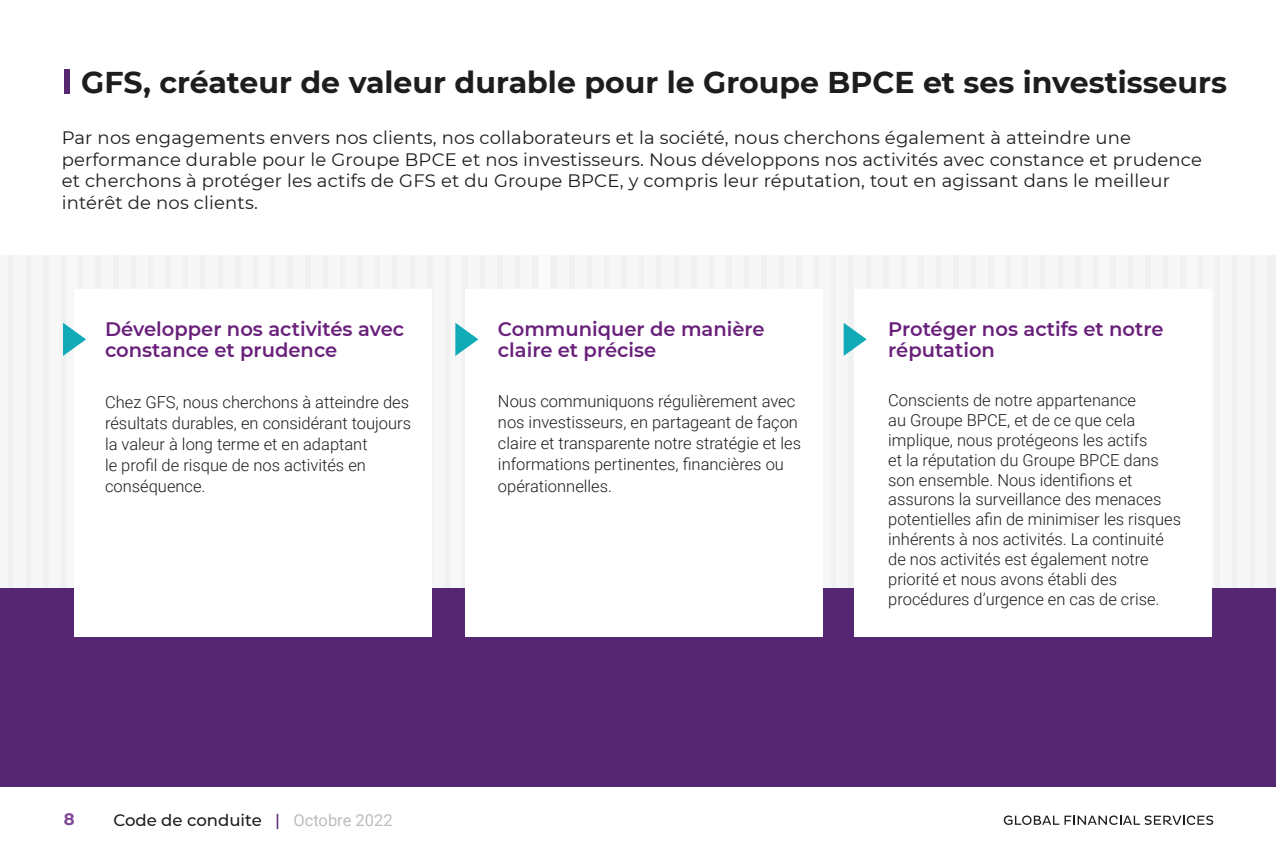
<style>
.page{position:relative;width:1276px;height:851px;background:#fff}
.page>*{position:absolute;margin:0;border:0;box-sizing:border-box;transform-origin:0 0}
.t1{font:700 30px "Montserrat";color:#1d1d1b}
.Titre_Col{font:600 19.5px/21px "Montserrat";color:#69207a}
.Intro_2{font:18px/21.6px "Montserrat";letter-spacing:.01em;color:#1d1d1b}
.Titre_Col-2{font:300 16.5px/19.8px "Roboto";color:#1d1d1b}
.Texte_courrant{font:300 16.5px/21px "Roboto";color:#1d1d1b}
.t2{font:500 16.5px "Montserrat";color:#1d1d1b}
.t3{font:700 16.5px "Montserrat";color:#814997}
.s1{color:#552772}
.s2{font-family:"Roboto";font-weight:400;color:#bdbdbc}
</style>
<div class="page">
<svg style="left:1003px;top:815px;width:210px;height:9px"></svg>
<div style="left:0;top:588px;width:1276px;height:199px;background:#552772"></div>
<div style="left:0;top:255px;width:1276px;height:333px;background:#f0f1f1"></div>
<div style="left:557px;top:255px;width:12px;height:333px;background:#f7f7f7"></div>
<div style="left:575px;top:255px;width:11px;height:333px;background:#f7f7f7"></div>
<div style="left:592px;top:255px;width:12px;height:333px;background:#f7f7f7"></div>
<div style="left:609px;top:255px;width:12px;height:333px;background:#f7f7f7"></div>
<div style="left:627px;top:255px;width:11px;height:333px;background:#f7f7f7"></div>
<div style="left:645px;top:255px;width:11px;height:333px;background:#f7f7f7"></div>
<div style="left:662px;top:255px;width:11px;height:333px;background:#f7f7f7"></div>
<div style="left:679px;top:255px;width:12px;height:333px;background:#f7f7f7"></div>
<div style="left:697px;top:255px;width:11px;height:333px;background:#f7f7f7"></div>
<div style="left:714px;top:255px;width:12px;height:333px;background:#f7f7f7"></div>
<div style="left:732px;top:255px;width:11px;height:333px;background:#f7f7f7"></div>
<div style="left:749px;top:255px;width:11px;height:333px;background:#f7f7f7"></div>
<div style="left:767px;top:255px;width:11px;height:333px;background:#f7f7f7"></div>
<div style="left:784px;top:255px;width:12px;height:333px;background:#f7f7f7"></div>
<div style="left:802px;top:255px;width:11px;height:333px;background:#f7f7f7"></div>
<div style="left:819px;top:255px;width:11px;height:333px;background:#f7f7f7"></div>
<div style="left:836px;top:255px;width:12px;height:333px;background:#f7f7f7"></div>
<div style="left:854px;top:255px;width:11px;height:333px;background:#f7f7f7"></div>
<div style="left:872px;top:255px;width:11px;height:333px;background:#f7f7f7"></div>
<div style="left:889px;top:255px;width:11px;height:333px;background:#f7f7f7"></div>
<div style="left:906px;top:255px;width:12px;height:333px;background:#f7f7f7"></div>
<div style="left:924px;top:255px;width:11px;height:333px;background:#f7f7f7"></div>
<div style="left:941px;top:255px;width:12px;height:333px;background:#f7f7f7"></div>
<div style="left:959px;top:255px;width:11px;height:333px;background:#f7f7f7"></div>
<div style="left:976px;top:255px;width:11px;height:333px;background:#f7f7f7"></div>
<div style="left:994px;top:255px;width:11px;height:333px;background:#f7f7f7"></div>
<div style="left:1011px;top:255px;width:12px;height:333px;background:#f7f7f7"></div>
<div style="left:1028px;top:255px;width:12px;height:333px;background:#f7f7f7"></div>
<div style="left:1046px;top:255px;width:11px;height:333px;background:#f7f7f7"></div>
<div style="left:1063px;top:255px;width:12px;height:333px;background:#f7f7f7"></div>
<div style="left:1081px;top:255px;width:11px;height:333px;background:#f7f7f7"></div>
<div style="left:1098px;top:255px;width:12px;height:333px;background:#f7f7f7"></div>
<div style="left:1116px;top:255px;width:11px;height:333px;background:#f7f7f7"></div>
<div style="left:1133px;top:255px;width:12px;height:333px;background:#f7f7f7"></div>
<div style="left:1150px;top:255px;width:12px;height:333px;background:#f7f7f7"></div>
<div style="left:1168px;top:255px;width:11px;height:333px;background:#f7f7f7"></div>
<div style="left:1186px;top:255px;width:11px;height:333px;background:#f7f7f7"></div>
<div style="left:1203px;top:255px;width:11px;height:333px;background:#f7f7f7"></div>
<div style="left:1220px;top:255px;width:12px;height:333px;background:#f7f7f7"></div>
<div style="left:1238px;top:255px;width:11px;height:333px;background:#f7f7f7"></div>
<div style="left:1255px;top:255px;width:12px;height:333px;background:#f7f7f7"></div>
<div style="left:0;top:255px;width:8px;height:333px;background:#f7f7f7"></div>
<div style="left:14px;top:255px;width:11px;height:333px;background:#f7f7f7"></div>
<div style="left:32px;top:255px;width:11px;height:333px;background:#f7f7f7"></div>
<div style="left:49px;top:255px;width:11px;height:333px;background:#f7f7f7"></div>
<div style="left:66px;top:255px;width:12px;height:333px;background:#f7f7f7"></div>
<div style="left:84px;top:255px;width:11px;height:333px;background:#f7f7f7"></div>
<div style="left:101px;top:255px;width:12px;height:333px;background:#f7f7f7"></div>
<div style="left:119px;top:255px;width:11px;height:333px;background:#f7f7f7"></div>
<div style="left:136px;top:255px;width:11px;height:333px;background:#f7f7f7"></div>
<div style="left:154px;top:255px;width:11px;height:333px;background:#f7f7f7"></div>
<div style="left:171px;top:255px;width:12px;height:333px;background:#f7f7f7"></div>
<div style="left:189px;top:255px;width:11px;height:333px;background:#f7f7f7"></div>
<div style="left:206px;top:255px;width:11px;height:333px;background:#f7f7f7"></div>
<div style="left:223px;top:255px;width:12px;height:333px;background:#f7f7f7"></div>
<div style="left:241px;top:255px;width:11px;height:333px;background:#f7f7f7"></div>
<div style="left:259px;top:255px;width:11px;height:333px;background:#f7f7f7"></div>
<div style="left:276px;top:255px;width:11px;height:333px;background:#f7f7f7"></div>
<div style="left:293px;top:255px;width:12px;height:333px;background:#f7f7f7"></div>
<div style="left:311px;top:255px;width:11px;height:333px;background:#f7f7f7"></div>
<div style="left:328px;top:255px;width:12px;height:333px;background:#f7f7f7"></div>
<div style="left:346px;top:255px;width:11px;height:333px;background:#f7f7f7"></div>
<div style="left:363px;top:255px;width:11px;height:333px;background:#f7f7f7"></div>
<div style="left:381px;top:255px;width:11px;height:333px;background:#f7f7f7"></div>
<div style="left:398px;top:255px;width:12px;height:333px;background:#f7f7f7"></div>
<div style="left:415px;top:255px;width:12px;height:333px;background:#f7f7f7"></div>
<div style="left:433px;top:255px;width:11px;height:333px;background:#f7f7f7"></div>
<div style="left:450px;top:255px;width:12px;height:333px;background:#f7f7f7"></div>
<div style="left:468px;top:255px;width:11px;height:333px;background:#f7f7f7"></div>
<div style="left:485px;top:255px;width:12px;height:333px;background:#f7f7f7"></div>
<div style="left:503px;top:255px;width:11px;height:333px;background:#f7f7f7"></div>
<div style="left:520px;top:255px;width:12px;height:333px;background:#f7f7f7"></div>
<div style="left:538px;top:255px;width:11px;height:333px;background:#fff"></div>
<div style="left:74px;top:289px;width:357px;height:347px;background:#fff"></div>
<div style="left:465px;top:289px;width:358px;height:347px;background:#fff"></div>
<div style="left:854px;top:289px;width:358px;height:347px;background:#fff"></div>
<div style="left:64px;top:69px;width:6px;height:24px;background:#562771"></div>
<svg style="left:63px;top:323px;width:23px;height:33px"></svg>
<svg style="left:455px;top:323px;width:23px;height:33px"></svg>
<svg style="left:843px;top:323px;width:23px;height:33px"></svg>
<p class="t1" style="left:81px;top:61px;width:1147px">GFS, créateur de valeur durable pour le Groupe BPCE et ses investisseurs</p>
<p class="Intro_2" style="left:62px;top:126px;width:1141px">Par nos engagements envers nos clients, nos collaborateurs et la société, nous cherchons également à atteindre une performance durable pour le Groupe BPCE et nos investisseurs. Nous développons nos activités avec constance et prudence et cherchons à protéger les actifs de GFS et du Groupe BPCE, y compris leur réputation, tout en agissant dans le meilleur intérêt de nos clients.</p>
<p class="Titre_Col" style="left:105px;top:318px;width:301px">Développer nos activités avec constance et prudence</p>
<p class="Texte_courrant" style="left:105px;top:391px;width:308px">Chez GFS, nous cherchons à atteindre des résultats durables, en considérant toujours la valeur à long terme et en adaptant<br>le profil de risque de nos activités en conséquence.</p>
<p class="Titre_Col" style="left:498px;top:317px;width:268px">Communiquer de manière claire et précise</p>
<p class="Texte_courrant" style="left:498px;top:390px;width:304px">Nous communiquons régulièrement avec nos investisseurs, en partageant de façon claire et transparente notre stratégie et les informations pertinentes, financières ou opérationnelles.</p>
<p class="t3" style="left:64px;top:807px;width:12px">8</p>
<p class="t2" style="left:113px;top:808px;width:281px">Code de conduite <span class="s1">|</span> <span class="s2">Octobre 2022</span></p>
<p class="Titre_Col" style="left:888px;top:318px;width:277px">Protéger nos actifs et notre réputation</p>
<p class="Titre_Col-2" style="left:888px;top:390px;width:294px">Conscients de notre appartenance<br>au Groupe BPCE, et de ce que cela implique, nous protégeons les actifs<br>et la réputation du Groupe BPCE dans son ensemble. Nous identifions et assurons la surveillance des menaces potentielles afin de minimiser les risques inhérents à nos activités. La continuité de nos activités est également notre priorité et nous avons établi des procédures d’urgence en cas de crise.</p>
</div>
